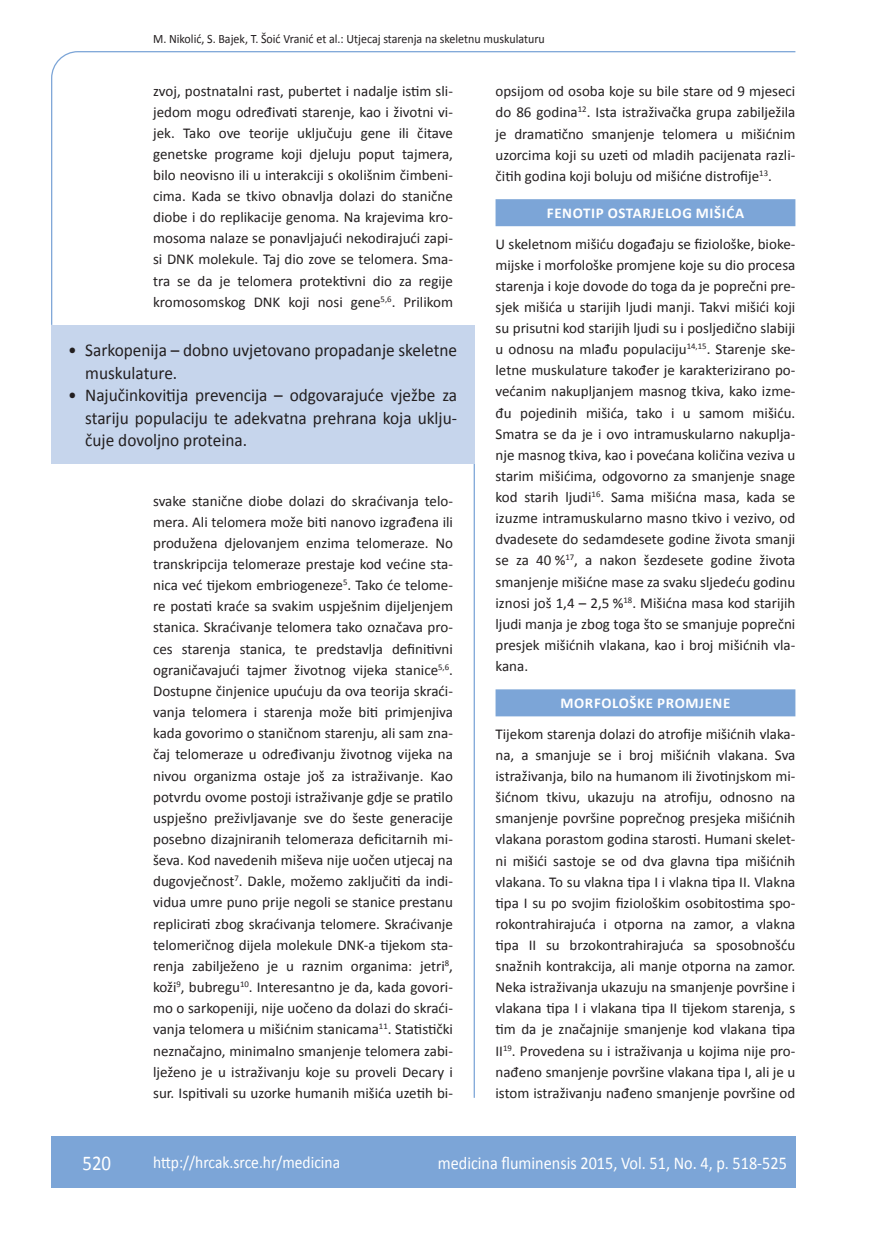
<style>
.page{position:relative;width:872px;height:1234px;background:#fff}
.page>*{position:absolute;margin:0;border:0;box-sizing:border-box;transform-origin:0 0}
.t1{font:21px "Calibri";color:#fff;scale:.9 1}
.t2{font:18px/22.5px "Calibri";color:#231f20;scale:.96 1}
.t3{font:18px "Calibri";color:#fff;scale:.9 1}
.t4{font:17.25px "Calibri";color:#fff;scale:.9 1}
.t5{font:15px/21.1px "Calibri";color:#231f20;text-align:justify}
.t6{font:700 15px "Calibri";letter-spacing:.04em;color:#fff}
.t7{font:12.75px "Calibri";color:#231f20;scale:.94 1}
</style>
<div class="page">
<svg style="left:51px;top:51px;width:745px;height:275px"></svg>
<hr style="left:473px;top:463px;width:2px;height:634px;background:#7ca5d7">
<div style="left:51px;top:1135px;width:744px;height:51px;background:#7ca5d7"></div>
<div style="left:495px;top:199px;width:300px;height:27px;background:#7ca5d7"></div>
<div style="left:495px;top:689px;width:300px;height:27px;background:#7ca5d7"></div>
<div style="left:51px;top:325px;width:423px;height:138px;background:#c6d5ec"></div>
<p class="t7" style="left:153px;top:30px;width:418px">M. Nikolić, S. Bajek, T. Šoić Vranić et al.: Utjecaj starenja na skeletnu muskulaturu</p>
<p class="t5" style="left:153px;top:80px;width:301px">zvoj, postnatalni rast, pubertet i nadalje istim sli&shy;jedom mogu određivati starenje, kao i životni vi&shy;jek. Tako ove teorije uključuju gene ili čitave genetske programe koji djeluju poput tajmera, bilo neovisno ili u interakciji s okolišnim čimbeni&shy;cima. Kada se tkivo obnavlja dolazi do stanične diobe i do replikacije genoma. Na krajevima kro&shy;mosoma nalaze se ponavljajući nekodirajući zapi&shy;si DNK molekule. Taj dio zove se telomera. Sma&shy;tra se da je telomera protektivni dio za regije kromosomskog DNK koji nosi gene<sup>5,6</sup>. Prilikom</p>
<p class="t5" style="left:495px;top:80px;width:301px">opsijom od osoba koje su bile stare od 9 mjeseci do 86 godina<sup>12</sup>. Ista istraživačka grupa zabilježila je dramatično smanjenje telomera u mišićnim uzorcima koji su uzeti od mladih pacijenata razli&shy;čitih godina koji boluju od mišićne distrofije<sup>13</sup>.</p>
<p class="t6" style="left:547px;top:204px;width:199px">FENOTIP OSTARJELOG MIŠIĆA</p>
<p class="t5" style="left:495px;top:232px;width:301px">U skeletnom mišiću događaju se fiziološke, bioke&shy;mijske i morfološke promjene koje su dio procesa starenja i koje dovode do toga da je poprečni pre&shy;sjek mišića u starijih ljudi manji. Takvi mišići koji su prisutni kod starijih ljudi su i posljedično slabiji u odnosu na mlađu populaciju<sup>14,15</sup>. Starenje ske&shy;letne muskulature također je karakterizirano po&shy;većanim nakupljanjem masnog tkiva, kako izme&shy;đu pojedinih mišića, tako i u samom mišiću.<br>Smatra se da je i ovo intramuskularno nakuplja&shy;nje masnog tkiva, kao i povećana količina veziva u starim mišićima, odgovorno za smanjenje snage kod starih ljudi<sup>16</sup>. Sama mišićna masa, kada se izuzme intramuskularno masno tkivo i vezivo, od dvadesete do sedamdesete godine života smanji se za 40 %<sup>17</sup>, a nakon šezdesete godine života smanjenje mišićne mase za svaku sljedeću godinu iznosi još 1,4 – 2,5 %<sup>18</sup>. Mišićna masa kod starijih ljudi manja je zbog toga što se smanjuje poprečni presjek mišićnih vlakana, kao i broj mišićnih vla&shy;kana.</p>
<p class="t6" style="left:560px;top:693px;width:24px">MORFOLOŠKE</p>
<p class="t6" style="left:657px;top:693px;width:10px">PROMJENE</p>
<p class="t5" style="left:495px;top:722px;width:301px">Tijekom starenja dolazi do atrofije mišićnih vlaka&shy;na, a smanjuje se i broj mišićnih vlakana. Sva istraživanja, bilo na humanom ili životinjskom mi&shy;šićnom tkivu, ukazuju na atrofiju, odnosno na smanjenje površine poprečnog presjeka mišićnih vlakana porastom godina starosti. Humani skelet&shy;ni mišići sastoje se od dva glavna tipa mišićnih vlakana. To su vlakna tipa I i vlakna tipa II. Vlakna tipa I su po svojim fiziološkim osobitostima spo&shy;rokontrahirajuća i otporna na zamor, a vlakna tipa II su brzokontrahirajuća sa sposobnošću snažnih kontrakcija, ali manje otporna na zamor.<br>Neka istraživanja ukazuju na smanjenje površine i vlakana tipa I i vlakana tipa II tijekom starenja, s tim da je značajnije smanjenje kod vlakana tipa II<sup>19</sup>. Provedena su i istraživanja u kojima nije pro&shy;nađeno smanjenje površine vlakana tipa I, ali je u istom istraživanju nađeno smanjenje površine od</p>
<p class="t2" style="left:85px;top:338px;width:389px;text-indent:-17px">• Sarkopenija – dobno uvjetovano propadanje skeletne muskulature.</p>
<p class="t2" style="left:85px;top:383px;width:389px;text-align:justify;text-indent:-17px">• Najučinkovitija prevencija – odgovarajuće vježbe za stariju populaciju te adekvatna prehrana koja uklju&shy;čuje dovoljno proteina.</p>
<p class="t5" style="left:153px;top:489px;width:301px">svake stanične diobe dolazi do skraćivanja telo&shy;mera. Ali telomera može biti nanovo izgrađena ili produžena djelovanjem enzima telomeraze. No transkripcija telomeraze prestaje kod većine sta&shy;nica već tijekom embriogeneze<sup>5</sup>. Tako će telome&shy;re postati kraće sa svakim uspješnim dijeljenjem stanica. Skraćivanje telomera tako označava pro&shy;ces starenja stanica, te predstavlja definitivni ograničavajući tajmer životnog vijeka stanice<sup>5,6</sup>.<br>Dostupne činjenice upućuju da ova teorija skraći&shy;vanja telomera i starenja može biti primjenjiva kada govorimo o staničnom starenju, ali sam zna&shy;čaj telomeraze u određivanju životnog vijeka na nivou organizma ostaje još za istraživanje. Kao potvrdu ovome postoji istraživanje gdje se pratilo uspješno preživljavanje sve do šeste generacije posebno dizajniranih telomeraza deficitarnih mi&shy;ševa. Kod navedenih miševa nije uočen utjecaj na dugovječnost<sup>7</sup>. Dakle, možemo zaključiti da indi&shy;vidua umre puno prije negoli se stanice prestanu replicirati zbog skraćivanja telomere. Skraćivanje telomeričnog dijela molekule DNK-a tijekom sta&shy;renja zabilježeno je u raznim organima: jetri<sup>8</sup>, koži<sup>9</sup>, bubregu<sup>10</sup>. Interesantno je da, kada govori&shy;mo o sarkopeniji, nije uočeno da dolazi do skraći&shy;vanja telomera u mišićnim stanicama<sup>11</sup>. Statistički neznačajno, minimalno smanjenje telomera zabi&shy;lježeno je u istraživanju koje su proveli Decary i sur. Ispitivali su uzorke humanih mišića uzetih bi-</p>
<h1 class="t1" style="left:82px;top:1149px;width:33px">520</h1>
<p class="t4" style="left:153px;top:1150px;width:209px">http://hrcak.srce.hr/medicina</p>
<p class="t3" style="left:438px;top:1151px;width:389px">medicina fluminensis 2015, Vol. 51, No. 4, p. 518-525</p>
</div>
